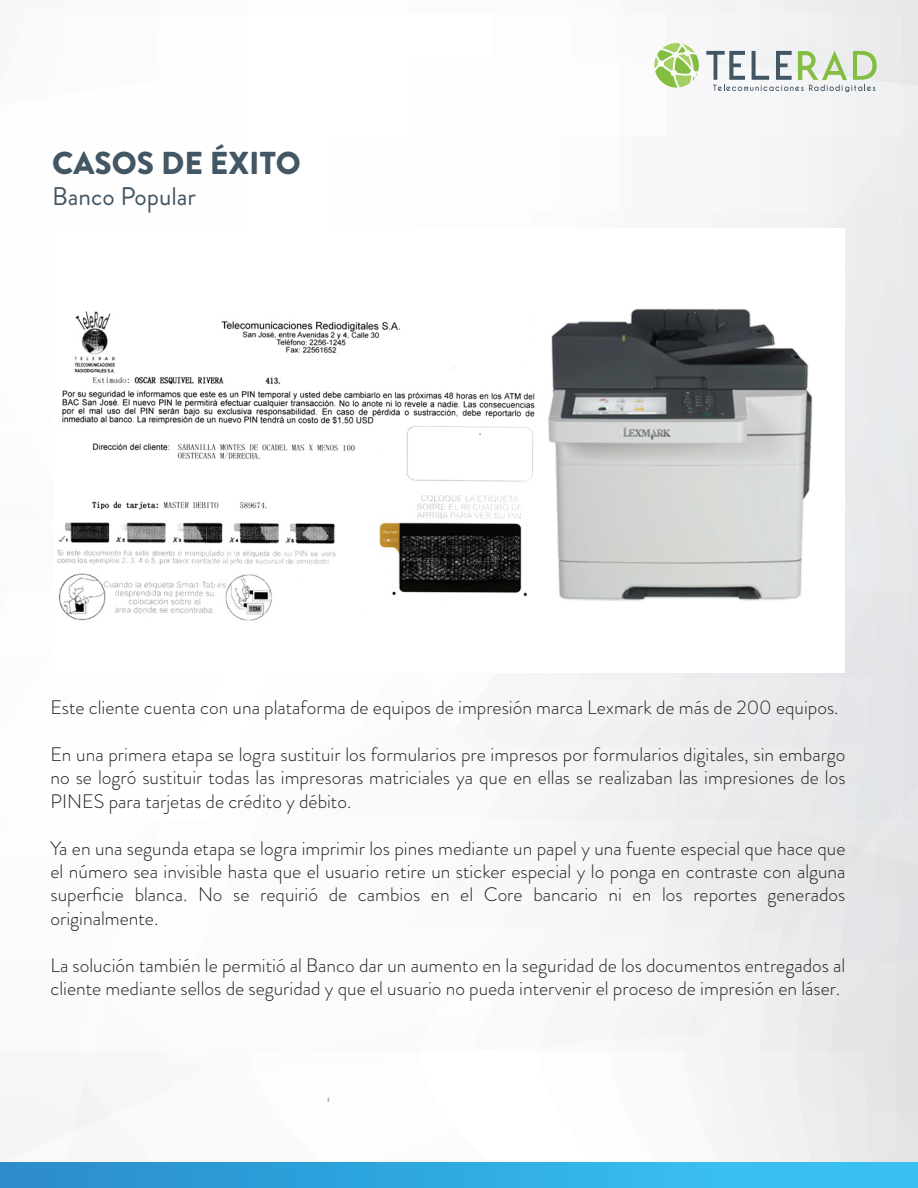
<style>
.page{position:relative;width:918px;height:1188px;background:#fff}
.page>*{position:absolute;margin:0;border:0;box-sizing:border-box;transform-origin:0 0}
.t1{font:900 31.65px "Brandon Grotesque";color:#435664}
.t2{font:25.5px "Brandon Grotesque";color:#435664}
.t3{font:300 19.5px/23.4px "Brandon Grotesque";color:#231f20;text-align:justify}
.t4{font:18px "Myriad Pro";color:#231f20}
</style>
<div class="page">
<svg style="left:707px;top:1033px;width:211px;height:126px"></svg>
<svg style="left:707px;top:969px;width:211px;height:64px"></svg>
<div style="left:664px;top:970px;width:43px;height:81px;background:#f3f4f4"></div>
<svg style="left:735px;top:110px;width:183px;height:859px"></svg>
<div style="left:518px;top:673px;width:217px;height:296px;background:#f3f2f4"></div>
<div style="left:73px;top:1080px;width:36px;height:51px;background:#f5f6f7"></div>
<div style="left:0;top:1162px;width:918px;height:26px;background:linear-gradient(to right,#298ccc,#3ac8f6)"></div>
<svg style="left:654px;top:0;width:264px;height:110px"></svg>
<img style="left:57px;top:228px;width:788px;height:444px">
<h1 class="t1" style="left:52px;top:141px;width:250px">CASOS DE ÉXITO</h1>
<h2 class="t2" style="left:52px;top:179px;width:146px">Banco Popular</h2>
<p class="t3" style="left:50px;top:696px;width:790px">Este cliente cuenta con una plataforma de equipos de impresión marca Lexmark de más de 200 equipos.</p>
<p class="t3" style="left:50px;top:743px;width:797px">En una primera etapa se logra sustituir los formularios pre impresos por formularios digitales, sin embargo no se logró sustituir todas las impresoras matriciales ya que en ellas se realizaban las impresiones de los PINES para tarjetas de crédito y débito.</p>
<p class="t3" style="left:50px;top:836px;width:797px">Ya en una segunda etapa se logra imprimir los pines mediante un papel y una fuente especial que hace que el número sea invisible hasta que el usuario retire un sticker especial y lo ponga en contraste con alguna superficie blanca. No se requirió de cambios en el Core bancario ni en los reportes generados originalmente.</p>
<p class="t3" style="left:50px;top:953px;width:796px">La solución también le permitió al Banco dar un aumento en la seguridad de los documentos entregados al cliente mediante sellos de seguridad y que el usuario no pueda intervenir el proceso de impresión en láser.</p>
<p class="t4" style="left:327px;top:1093px;width:5px">'</p>
</div>
